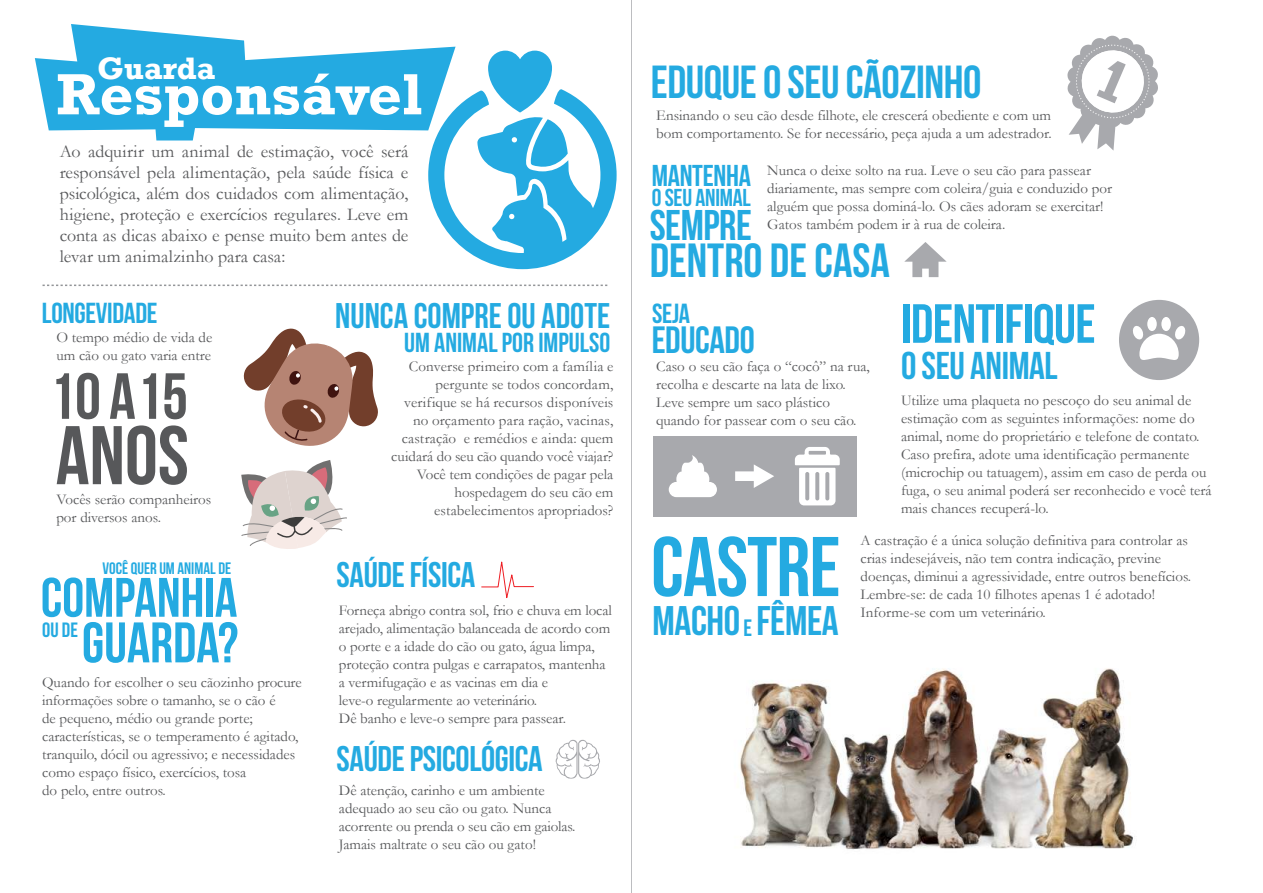
<style>
.page{position:relative;width:1263px;height:893px;background:#fff}
.page>*{position:absolute;margin:0;border:0;box-sizing:border-box;transform-origin:0 0}
.t1{font:84.45px "Bebas Neue";letter-spacing:-.01em;color:#24aae1}
.t2{font:82.95px "Bebas Neue";color:#57585a}
.t3{font:65.1px "Bebas Neue";color:#57585a}
.t4{font:700 59.1px "Rockwell";color:#fff}
.t5{font:57px "Bebas Neue";color:#24aae1}
.t6{font:55.5px "Bebas Neue";color:#24aae1}
.t7{font:55.05px "Bebas Neue";letter-spacing:-.01em;color:#24aae1}
.t8{font:47.85px "Bebas Neue";color:#24aae1}
.t9{font:46.35px "Bebas Neue";letter-spacing:-.01em;color:#24aae1}
.t10{font:42.9px "Bebas Neue";letter-spacing:-.01em;color:#24aae1}
.t11{font:41.4px "Bebas Neue";letter-spacing:-.01em;color:#24aae1}
.t12{font:38.7px "Bebas Neue";letter-spacing:-.01em;color:#24aae1}
.t13{font:37.95px "Bebas Neue";letter-spacing:-.01em;color:#24aae1}
.t14{font:35.7px "Bebas Neue";letter-spacing:-.01em;color:#24aae1}
.t15{font:700 31.8px "Rockwell";color:#fff}
.t16{font:30.15px "Bebas Neue";letter-spacing:-.01em;color:#24aae1}
.t17{font:28.95px "Bebas Neue";letter-spacing:-.01em;color:#24aae1}
.t18{font:27.6px "Bebas Neue";color:#24aae1}
.t19{font:27.45px "Bebas Neue";color:#24aae1}
.t20{font:24.45px "Bebas Neue";letter-spacing:-.01em;color:#24aae1}
.t21{font:20.7px "Bebas Neue";color:#24aae1}
.t22{font:18px/21px "Garamond";color:#57585a;text-align:justify}
.t23{font:16.5px "Bebas Neue";color:#24aae1}
.t24{font:15px/18px "Garamond";color:#57585a}
.s1{font-size:23.7px}
</style>
<div class="page">
<div style="left:653px;top:436px;width:203px;height:80px;background:#a8a9ad"></div>
<svg style="left:35px;top:24px;width:421px;height:116px;fill:#24aae1"></svg>
<svg style="left:1067px;top:36px;width:91px;height:115px"></svg>
<svg style="left:428px;top:51px;width:189px;height:218px"></svg>
<svg style="left:481px;top:561px;width:53px;height:37px"></svg>
<svg style="left:243px;top:329px;width:135px;height:117px"></svg>
<svg style="left:241px;top:460px;width:106px;height:89px"></svg>
<svg style="left:43px;top:285px;width:565px;height:1px"></svg>
<svg style="left:555px;top:739px;width:45px;height:40px"></svg>
<svg style="left:904px;top:242px;width:43px;height:35px"></svg>
<div style="left:1119px;top:300px;width:80px;height:80px;background:#a8a9ad;border-radius:50%"></div>
<div style="left:1147px;top:317px;width:10px;height:14px;background:#fff;border-radius:50%"></div>
<div style="left:1161px;top:317px;width:10px;height:14px;background:#fff;border-radius:50%"></div>
<svg style="left:1133px;top:325px;width:53px;height:35px"></svg>
<img style="left:739px;top:668px;width:394px;height:182px">
<svg style="left:669px;top:455px;width:48px;height:42px"></svg>
<svg style="left:795px;top:447px;width:45px;height:58px"></svg>
<svg style="left:735px;top:464px;width:39px;height:24px"></svg>
<hr style="left:631px;top:0;width:1px;height:893px;background:#bcbdc0">
<h3 class="t15" style="left:97px;top:49px;width:120px">Guarda</h3>
<h3 class="t4" style="left:56px;top:59px;width:368px">Responsável</h3>
<p class="t22" style="left:60px;top:141px;width:350px">Ao adquirir um animal de estimação, você será responsável pela alimentação, pela saúde física e psicológica, além dos cuidados com alimentação, higiene, proteção e exercícios regulares. Leve em conta as dicas abaixo e pense muito bem antes de levar um animalzinho para casa:</p>
<h3 class="t17" style="left:42px;top:297px;width:117px">LONGEVIDADE</h3>
<p class="t24" style="left:56px;top:328px;width:157px">O tempo médio de vida de um cão ou gato varia entre</p>
<h3 class="t3" style="left:49px;top:361px;width:140px">10 A15</h3>
<h2 class="t2" style="left:56px;top:410px;width:135px">ANOS</h2>
<p class="t24" style="left:56px;top:490px;width:157px">Vocês serão companheiros por diversos anos.</p>
<p class="t23" style="left:103px;top:559px;width:130px">VOCÊ QUER UM ANIMAL DE</p>
<h3 class="t6" style="left:41px;top:567px;width:198px">COMPANHIA</h3>
<h3 class="t5" style="left:82px;top:611px;width:158px">GUARDA?</h3>
<h3 class="t21" style="left:42px;top:618px;width:37px">OU DE</h3>
<p class="t24" style="left:42px;top:672px;width:261px">Quando for escolher o seu cãozinho procure informações sobre o tamanho, se o cão é<br>de pequeno, médio ou grande porte; características, se o temperamento é agitado, tranquilo, dócil ou agressivo; e necessidades como espaço físico, exercícios, tosa<br>do pelo, entre outros.</p>
<h3 class="t14" style="left:335px;top:296px;width:276px">NUNCA COMPRE OU ADOTE</h3>
<h3 class="t19" style="left:404px;top:327px;width:208px">UM ANIMAL POR IMPULSO</h3>
<p class="t24" style="left:391px;top:356px;width:224px;text-align:right">Converse primeiro com a família e pergunte se todos concordam, verifique se há recursos disponíveis no orçamento para ração, vacinas, castração e remédios e ainda: quem cuidará do seu cão quando você viajar?<br>Você tem condições de pagar pela hospedagem do seu cão em estabelecimentos apropriados?</p>
<h3 class="t14" style="left:337px;top:555px;width:140px">SAÚDE FÍSICA</h3>
<p class="t24" style="left:339px;top:601px;width:274px">Forneça abrigo contra sol, frio e chuva em local arejado, alimentação balanceada de acordo com o porte e a idade do cão ou gato, água limpa, proteção contra pulgas e carrapatos, mantenha a vermifugação e as vacinas em dia e<br>leve-o regularmente ao veterinário.<br>Dê banho e leve-o sempre para passear.</p>
<h3 class="t14" style="left:337px;top:739px;width:208px">SAÚDE PSICOLÓGICA</h3>
<p class="t24" style="left:339px;top:780px;width:238px">Dê atenção, carinho e um ambiente adequado ao seu cão ou gato. Nunca acorrente ou prenda o seu cão em gaiolas.<br>Jamais maltrate o seu cão ou gato!</p>
<h3 class="t9" style="left:651px;top:56px;width:332px">EDUQUE O SEU CÃOZINHO</h3>
<p class="t24" style="left:656px;top:106px;width:397px">Ensinando o seu cão desde filhote, ele crescerá obediente e com um bom comportamento. Se for necessário, peça ajuda a um adestrador.</p>
<p class="t24" style="left:767px;top:161px;width:346px">Nunca o deixe solto na rua. Leve o seu cão para passear diariamente, mas sempre com coleira/guia e conduzido por alguém que possa dominá-lo. Os cães adoram se exercitar!<br>Gatos também podem ir à rua de coleira.</p>
<h3 class="t16" style="left:652px;top:159px;width:101px">MANTENHA</h3>
<h3 class="t20" style="left:652px;top:185px;width:101px">O SEU ANIMAL</h3>
<h3 class="t8" style="left:650px;top:234px;width:242px">DENTRO DE CASA</h3>
<h3 class="t10" style="left:650px;top:201px;width:104px">SEMPRE</h3>
<h3 class="t18" style="left:652px;top:299px;width:40px">SEJA</h3>
<h3 class="t13" style="left:652px;top:319px;width:105px">EDUCADO</h3>
<p class="t24" style="left:656px;top:356px;width:215px">Caso o seu cão faça o “cocô” na rua, recolha e descarte na lata de lixo.<br>Leve sempre um saco plástico quando for passear com o seu cão.</p>
<h3 class="t7" style="left:901px;top:294px;width:196px">IDENTIFIQUE</h3>
<h3 class="t12" style="left:901px;top:344px;width:158px">O SEU ANIMAL</h3>
<p class="t24" style="left:901px;top:391px;width:312px">Utilize uma plaqueta no pescoço do seu animal de estimação com as seguintes informações: nome do animal, nome do proprietário e telefone de contato.<br>Caso prefira, adote uma identificação permanente (microchip ou tatuagem), assim em caso de perda ou fuga, o seu animal poderá ser reconhecido e você terá mais chances recuperá-lo.</p>
<h1 class="t1" style="left:651px;top:521px;width:191px">CASTRE</h1>
<h3 class="t11" style="left:653px;top:598px;width:188px">MACHO<span class="s1">E</span> FÊMEA</h3>
<p class="t24" style="left:861px;top:531px;width:332px">A castração é a única solução definitiva para controlar as crias indesejáveis, não tem contra indicação, previne doenças, diminui a agressividade, entre outros benefícios.<br>Lembre-se: de cada 10 filhotes apenas 1 é adotado!<br>Informe-se com um veterinário.</p>
</div>
